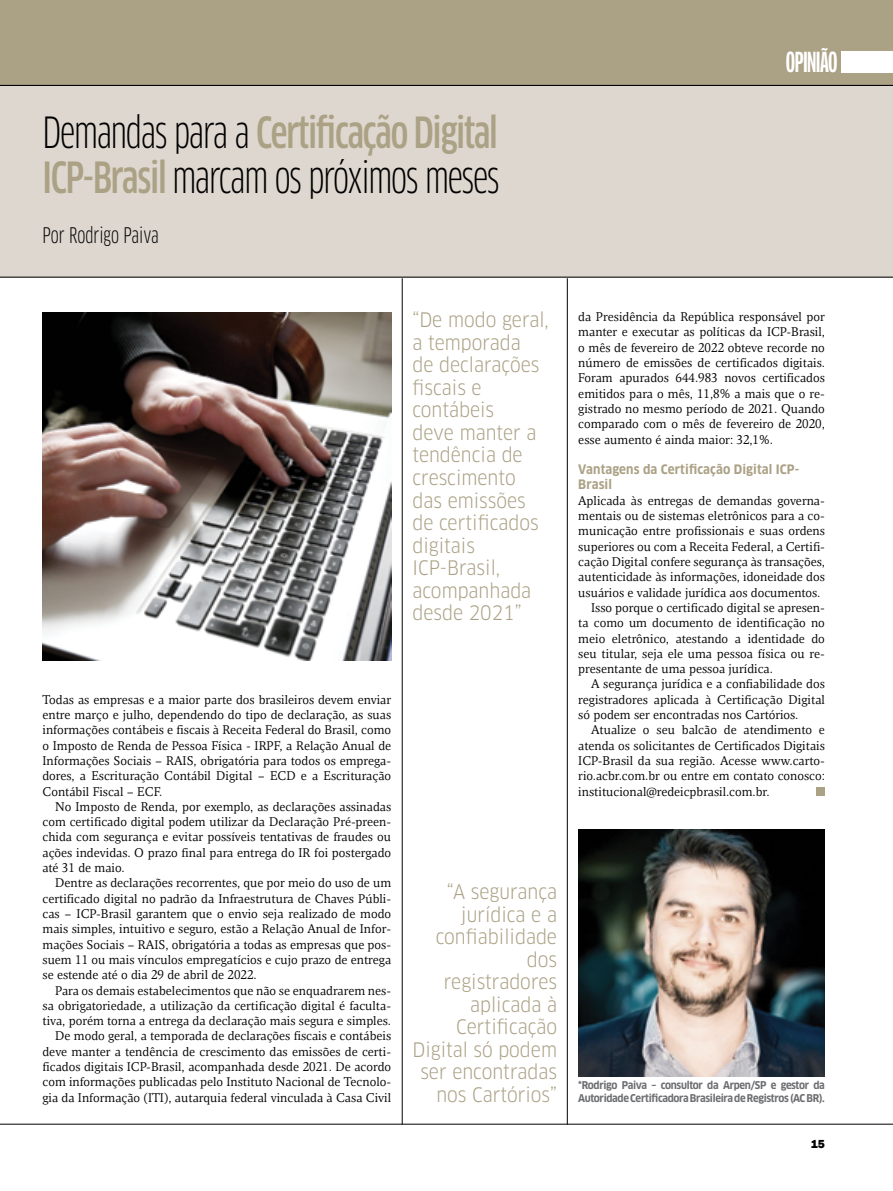
<style>
.page{position:relative;width:893px;height:1191px;background:#fff}
.page>*{position:absolute;margin:0;border:0;box-sizing:border-box;transform-origin:0 0}
.t1{font:condensed 42px/45px "Clan Pro";letter-spacing:-.03em;color:#000}
.t2{font:700 27px "Clan Pro Comp";letter-spacing:-.02em;color:#fff}
.t3{font:condensed 21px "Clan Pro";color:#000}
.t4{font:19.5px/22.5px "Clan Pro Narr";color:#aba185}
.t5{font:12.75px/15.3px "NII Serif";color:#000;text-align:justify}
.t6{font:700 12.75px/15.3px "Clan Pro Narr";letter-spacing:.01em;color:#aba185}
.t7{font:800 12px "Franklin Gothic";color:#000}
.t8{font:700 10.5px/12.6px "Clan Pro Narr";letter-spacing:-.03em;color:#6d6e71}
.s1{font-weight:500;color:#aba185}
</style>
<div class="page">
<hr style="left:0;top:1123px;width:893px;height:1px;background:#000">
<hr style="left:402px;top:278px;width:1px;height:846px;background:#000">
<hr style="left:567px;top:278px;width:1px;height:846px;background:#000">
<div style="left:816px;top:787px;width:9px;height:8px;background:#aba185"></div>
<div style="left:0;top:0;width:893px;height:86px;background:#aba185"></div>
<div style="left:0;top:86px;width:893px;height:191px;background:#ded7cf"></div>
<div style="left:842px;top:51px;width:51px;height:21px;background:#fff"></div>
<hr style="left:0;top:85px;width:893px;height:1px;background:#000">
<hr style="left:0;top:277px;width:893px;height:1px;background:#000">
<img style="left:578px;top:830px;width:247px;height:246px">
<img style="left:43px;top:312px;width:348px;height:349px">
<h1 class="t1" style="left:43px;top:110px;width:459px">Demandas para a <span class="s1">Certificação Digital<br>ICP-Brasil</span> marcam os próximos meses</h1>
<h3 class="t3" style="left:43px;top:223px;width:118px">Por Rodrigo Paiva</h3>
<h2 class="t2" style="left:786px;top:47px;width:53px">OPINIÃO</h2>
<h3 class="t4" style="left:412px;top:309px;width:138px">“De modo geral, a temporada<br>de declarações fiscais e contábeis<br>deve manter a tendência de crescimento das emissões de certificados digitais<br>ICP-Brasil, acompanhada desde 2021”</h3>
<p class="t5" style="left:43px;top:691px;width:350px">Todas as empresas e a maior parte dos brasileiros devem enviar entre março e julho, dependendo do tipo de declaração, as suas informações contábeis e fiscais à Receita Federal do Brasil, como o Imposto de Renda de Pessoa Física - IRPF, a Relação Anual de Informações Sociais – RAIS, obrigatória para todos os emprega&shy;dores, a Escrituração Contábil Digital – ECD e a Escrituração Contábil Fiscal – ECF.</p>
<p class="t5" style="left:43px;top:798px;width:350px;text-indent:13px">No Imposto de Renda, por exemplo, as declarações assinadas com certificado digital podem utilizar da Declaração Pré-preen&shy;chida com segurança e evitar possíveis tentativas de fraudes ou ações indevidas. O prazo final para entrega do IR foi postergado até 31 de maio.</p>
<p class="t5" style="left:43px;top:875px;width:350px;text-indent:13px">Dentre as declarações recorrentes, que por meio do uso de um certificado digital no padrão da Infraestrutura de Chaves Públi&shy;cas – ICP-Brasil garantem que o envio seja realizado de modo mais simples, intuitivo e seguro, estão a Relação Anual de Infor&shy;mações Sociais – RAIS, obrigatória a todas as empresas que pos&shy;suem 11 ou mais vínculos empregatícios e cujo prazo de entrega se estende até o dia 29 de abril de 2022.</p>
<p class="t5" style="left:43px;top:982px;width:350px;text-align:right">Para os demais estabelecimentos que não se enquadrarem nes&shy;sa obrigatoriedade, a utilização da certificação digital é faculta&shy;tiva, porém torna a entrega da declaração mais segura e simples.<br>De modo geral, a temporada de declarações fiscais e contábeis deve manter a tendência de crescimento das emissões de certi&shy;ficados digitais ICP-Brasil, acompanhada desde 2021. De acordo com informações publicadas pelo Instituto Nacional de Tecnolo&shy;gia da Informação (ITI), autarquia federal vinculada à Casa Civil</p>
<h3 class="t4" style="left:412px;top:880px;width:146px;text-align:right">“A segurança jurídica e a confiabilidade dos registradores aplicada à<br>Certificação<br>Digital só podem ser encontradas nos Cartórios”</h3>
<p class="t5" style="left:578px;top:309px;width:248px">da Presidência da República responsável por manter e executar as políticas da ICP-Brasil, o mês de fevereiro de 2022 obteve recorde no número de emissões de certificados digitais.<br>Foram apurados 644.983 novos certificados emitidos para o mês, 11,8% a mais que o re&shy;gistrado no mesmo período de 2021. Quando comparado com o mês de fevereiro de 2020, esse aumento é ainda maior: 32,1%.</p>
<p class="t6" style="left:578px;top:462px;width:223px">Vantagens da Certificação Digital ICP-<br>Brasil</p>
<p class="t5" style="left:578px;top:492px;width:248px">Aplicada às entregas de demandas governa-</p>
<p class="t5" style="left:578px;top:508px;width:248px">mentais ou de sistemas eletrônicos para a co-</p>
<p class="t5" style="left:578px;top:523px;width:248px">municação entre profissionais e suas ordens</p>
<p class="t5" style="left:578px;top:538px;width:248px">superiores ou com a Receita Federal, a Certifi-</p>
<p class="t5" style="left:578px;top:554px;width:248px">cação Digital confere segurança às transações,</p>
<p class="t5" style="left:578px;top:569px;width:248px">autenticidade às informações, idoneidade dos</p>
<p class="t5" style="left:578px;top:584px;width:243px">usuários e validade jurídica aos documentos.</p>
<p class="t5" style="left:591px;top:600px;width:235px">Isso porque o certificado digital se apresen-</p>
<p class="t5" style="left:578px;top:615px;width:248px">ta como um documento de identificação no</p>
<p class="t5" style="left:578px;top:630px;width:248px">meio eletrônico, atestando a identidade do</p>
<p class="t5" style="left:578px;top:645px;width:248px">seu titular, seja ele uma pessoa física ou re-</p>
<p class="t5" style="left:578px;top:661px;width:196px">presentante de uma pessoa jurídica.</p>
<p class="t5" style="left:591px;top:676px;width:235px">A segurança jurídica e a confiabilidade dos</p>
<p class="t5" style="left:578px;top:691px;width:248px">registradores aplicada à Certificação Digital</p>
<p class="t5" style="left:578px;top:707px;width:222px">só podem ser encontradas nos Cartórios.</p>
<p class="t5" style="left:591px;top:722px;width:235px">Atualize o seu balcão de atendimento e</p>
<p class="t5" style="left:578px;top:737px;width:248px">atenda os solicitantes de Certificados Digitais</p>
<p class="t5" style="left:578px;top:753px;width:248px">ICP-Brasil da sua região. Acesse www.carto-</p>
<p class="t5" style="left:578px;top:768px;width:248px">rio.acbr.com.br ou entre em contato conosco:</p>
<p class="t5" style="left:578px;top:783px;width:193px">institucional@redeicpbrasil.com.br.</p>
<p class="t8" style="left:578px;top:1079px;width:248px">*Rodrigo Paiva – consultor da Arpen/SP e gestor da<br>Autoridade Certificadora Brasileira de Registros (AC BR).</p>
<p class="t7" style="left:811px;top:1136px;width:16px">15</p>
</div>
